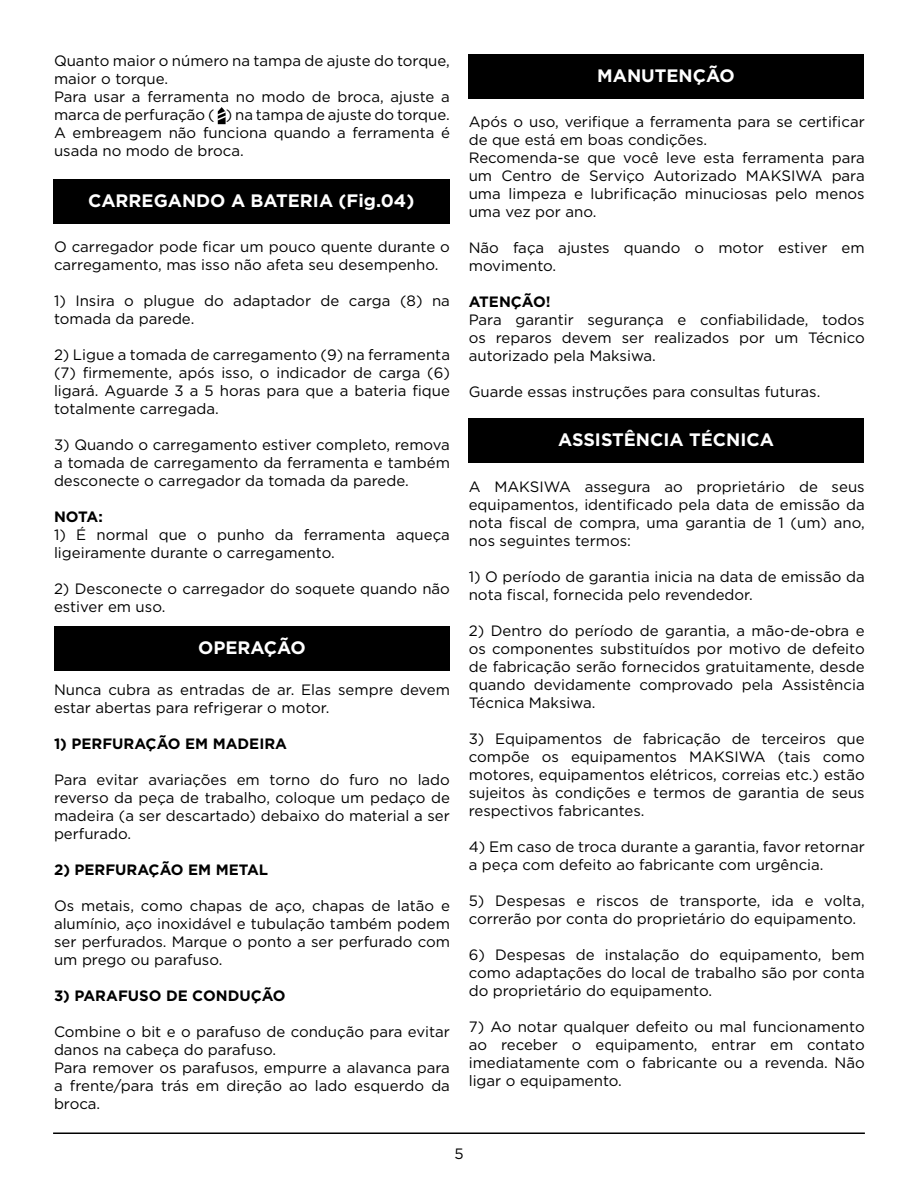
<style>
.page{position:relative;width:918px;height:1188px;background:#fff}
.page>*{position:absolute;margin:0;border:0;box-sizing:border-box;transform-origin:0 0}
.t1{font:700 18px "Gotham";color:#fff}
.t2{font:15px/18px "Gotham";color:#000}
.t3{font:700 15px "Gotham";color:#000}
</style>
<div class="page">
<hr style="left:53px;top:1132px;width:812px;height:2px;background:#000">
<div style="left:54px;top:626px;width:396px;height:45px;background:#000"></div>
<div style="left:53px;top:179px;width:396px;height:45px;background:#000"></div>
<div style="left:468px;top:54px;width:396px;height:45px;background:#000"></div>
<svg style="left:217px;top:107px;width:9px;height:17px"></svg>
<div style="left:468px;top:418px;width:396px;height:45px;background:#000"></div>
<p class="t2" style="left:54px;top:51px;width:397px">Quanto maior o número na tampa de ajuste do torque, maior o torque.<br>Para usar a ferramenta no modo de broca, ajuste a marca de perfuração ( ) na tampa de ajuste do torque.<br>A embreagem não funciona quando a ferramenta é usada no modo de broca.</p>
<p class="t1" style="left:88px;top:189px;width:328px">CARREGANDO A BATERIA (Fig.04)</p>
<p class="t2" style="left:54px;top:238px;width:397px">O carregador pode ficar um pouco quente durante o carregamento, mas isso não afeta seu desempenho.</p>
<p class="t2" style="left:54px;top:292px;width:397px">1) Insira o plugue do adaptador de carga (8) na tomada da parede.</p>
<p class="t2" style="left:54px;top:346px;width:398px;text-align:justify">2) Ligue a tomada de carregamento (9) na ferramenta (7) firmemente, após isso, o indicador de carga (6) ligará. Aguarde 3 a 5 horas para que a bateria fique totalmente carregada.</p>
<p class="t2" style="left:54px;top:436px;width:398px;text-align:justify">3) Quando o carregamento estiver completo, remova a tomada de carregamento da ferramenta e também desconecte o carregador da tomada da parede.</p>
<p class="t3" style="left:54px;top:507px;width:50px">NOTA:</p>
<p class="t2" style="left:54px;top:526px;width:398px">1) É normal que o punho da ferramenta aqueça ligeiramente durante o carregamento.</p>
<p class="t2" style="left:54px;top:580px;width:397px">2) Desconecte o carregador do soquete quando não estiver em uso.</p>
<p class="t1" style="left:198px;top:636px;width:109px">OPERAÇÃO</p>
<p class="t2" style="left:54px;top:680px;width:398px">Nunca cubra as entradas de ar. Elas sempre devem estar abertas para refrigerar o motor.</p>
<p class="t3" style="left:54px;top:733px;width:235px">1) PERFURAÇÃO EM MADEIRA</p>
<p class="t2" style="left:54px;top:770px;width:397px;text-align:justify">Para evitar avariações em torno do furo no lado reverso da peça de trabalho, coloque um pedaço de madeira (a ser descartado) debaixo do material a ser perfurado.</p>
<p class="t3" style="left:54px;top:859px;width:216px">2) PERFURAÇÃO EM METAL</p>
<p class="t2" style="left:54px;top:896px;width:398px;text-align:justify">Os metais, como chapas de aço, chapas de latão e alumínio, aço inoxidável e tubulação também podem ser perfurados. Marque o ponto a ser perfurado com um prego ou parafuso.</p>
<p class="t3" style="left:54px;top:985px;width:233px">3) PARAFUSO DE CONDUÇÃO</p>
<p class="t2" style="left:54px;top:1022px;width:398px">Combine o bit e o parafuso de condução para evitar danos na cabeça do parafuso.<br>Para remover os parafusos, empurre a alavanca para a frente/para trás em direção ao lado esquerdo da broca.</p>
<p class="t1" style="left:597px;top:64px;width:139px">MANUTENÇÃO</p>
<p class="t2" style="left:469px;top:113px;width:398px">Após o uso, verifique a ferramenta para se certificar de que está em boas condições.<br>Recomenda-se que você leve esta ferramenta para um Centro de Serviço Autorizado MAKSIWA para uma limpeza e lubrificação minuciosas pelo menos uma vez por ano.</p>
<p class="t2" style="left:469px;top:239px;width:397px">Não faça ajustes quando o motor estiver em movimento.</p>
<p class="t3" style="left:469px;top:292px;width:83px">ATENÇÃO!</p>
<p class="t2" style="left:469px;top:311px;width:398px;text-align:justify">Para garantir segurança e confiabilidade, todos os reparos devem ser realizados por um Técnico autorizado pela Maksiwa.</p>
<p class="t2" style="left:469px;top:383px;width:353px">Guarde essas instruções para consultas futuras.</p>
<p class="t1" style="left:558px;top:428px;width:217px">ASSISTÊNCIA TÉCNICA</p>
<p class="t2" style="left:469px;top:477px;width:398px;text-align:justify">A MAKSIWA assegura ao proprietário de seus equipamentos, identificado pela data de emissão da nota fiscal de compra, uma garantia de 1 (um) ano, nos seguintes termos:</p>
<p class="t2" style="left:469px;top:567px;width:397px">1) O período de garantia inicia na data de emissão da nota fiscal, fornecida pelo revendedor.</p>
<p class="t2" style="left:469px;top:621px;width:398px;text-align:justify">2) Dentro do período de garantia, a mão-de-obra e os componentes substituídos por motivo de defeito de fabricação serão fornecidos gratuitamente, desde quando devidamente comprovado pela Assistência Técnica Maksiwa.</p>
<p class="t2" style="left:469px;top:729px;width:398px;text-align:justify">3) Equipamentos de fabricação de terceiros que compõe os equipamentos MAKSIWA (tais como motores, equipamentos elétricos, correias etc.) estão sujeitos às condições e termos de garantia de seus respectivos fabricantes.</p>
<p class="t2" style="left:469px;top:837px;width:398px">4) Em caso de troca durante a garantia, favor retornar a peça com defeito ao fabricante com urgência.</p>
<p class="t2" style="left:469px;top:891px;width:397px">5) Despesas e riscos de transporte, ida e volta, correrão por conta do proprietário do equipamento.</p>
<p class="t2" style="left:469px;top:945px;width:398px;text-align:justify">6) Despesas de instalação do equipamento, bem como adaptações do local de trabalho são por conta do proprietário do equipamento.</p>
<p class="t2" style="left:469px;top:1017px;width:397px;text-align:justify">7) Ao notar qualquer defeito ou mal funcionamento ao receber o equipamento, entrar em contato imediatamente com o fabricante ou a revenda. Não ligar o equipamento.</p>
<p class="t2" style="left:454px;top:1144px;width:11px">5</p>
</div>
